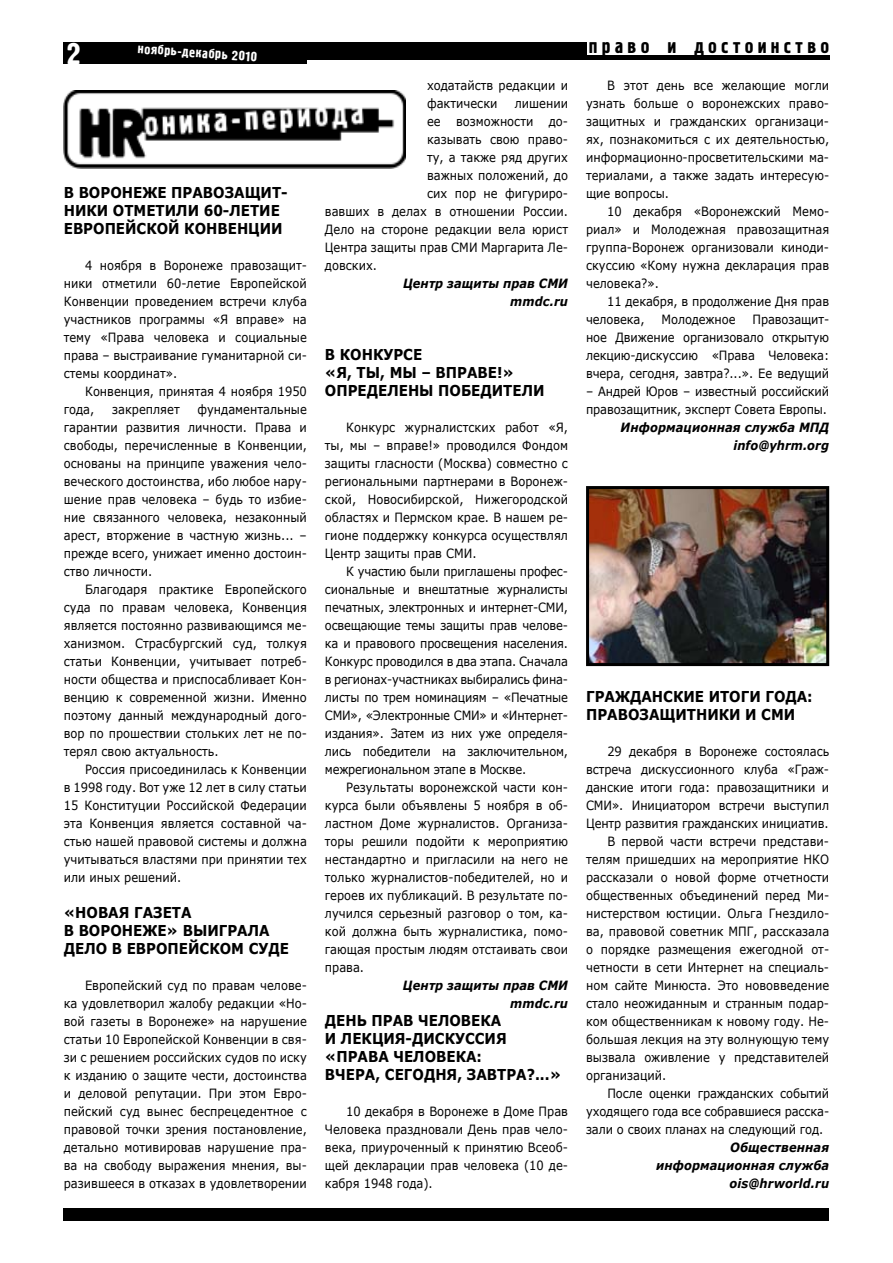
<style>
.page{position:relative;width:893px;height:1263px;background:#fff}
.page>*{position:absolute;margin:0;border:0;box-sizing:border-box;transform-origin:0 0}
.t1{font:30px "Hermes C";color:#fff}
.t2{font:19.5px "Hermes C";letter-spacing:.23em;color:#000}
.t3{font:700 15px/18px "Verdana";color:#000;scale:.9 1}
.t4{font:13.5px "Hermes C";color:#fff}
.t5{font:12.75px/18px "Verdana";color:#000;text-align:justify;scale:.9 1}
.t6{font:italic 700 12.75px/18px "Verdana";letter-spacing:.01em;color:#000;text-align:right;scale:.9 1}
</style>
<div class="page">
<div style="left:64px;top:43px;width:243px;height:21px;background:#000"></div>
<div style="left:307px;top:43px;width:279px;height:17px;background:#000"></div>
<div style="left:586px;top:55px;width:243px;height:5px;background:#000"></div>
<div style="left:64px;top:1208px;width:765px;height:12px;background:#000"></div>
<img style="left:64px;top:90px;width:342px;height:78px">
<img style="left:590px;top:490px;width:235px;height:172px">
<div style="left:586px;top:486px;width:243px;height:180px;border:3px solid #000"></div>
<h1 class="t1" style="left:67px;top:37px;width:15px">2</h1>
<p class="t4" style="left:138px;top:41px;width:121px;rotate:4deg">ноябрь-декабрь 2010</p>
<h2 class="t2" style="left:589px;top:36px;width:242px">право и достоинство</h2>
<p class="t3" style="left:64px;top:183px;width:250px">В Воронеже правозащит&shy;ники отметили 60-летие<br>Евр</p>
<p class="t3" style="left:93px;top:219px;width:212px">опейской Конвенции</p>
<p class="t5" style="left:64px;top:256px;width:272px;text-indent:21px">4 ноября в Воронеже правозащит&shy;ники отметили 60-летие Европейской Конвенции проведением встречи клуба участников программы «Я вправе» на тему «Права человека и социальные права – выстраивание гуманитарной си&shy;стемы координат».</p>
<p class="t5" style="left:64px;top:382px;width:272px;text-indent:21px">Конвенция, принятая 4 ноября 1950 года,</p>
<p class="t5" style="left:64px;top:400px;width:272px;text-indent:134px">фундаментальные гарантии развития личности. Права и свободы, перечисленные в Конвенции, основаны на принципе уважения чело&shy;веческого достоинства, ибо любое нару&shy;шение прав человека – будь то избие&shy;ние связанного человека, незаконный арест, вторжение в частную жизнь... – прежде всего, унижает именно достоин&shy;ство личности.</p>
<p class="t5" style="left:64px;top:580px;width:272px;text-indent:21px">Благодаря практике Европейского суда по правам человека, Конвенция является постоянно развивающимся ме&shy;ханизмом. Страсбургский суд, толкуя статьи Конвенции, учитывает потреб&shy;ности общества и приспосабливает Кон&shy;венцию к современной жизни. Именно поэтому данный международный дого&shy;вор по прошествии стольких лет не по&shy;терял свою актуальность.</p>
<p class="t5" style="left:64px;top:760px;width:272px;text-indent:21px">Россия присоединилась к Конвенции в 1998 году. Вот уже 12 лет в силу статьи 15 Конституции Российской Федерации эта Конвенция является составной ча&shy;стью нашей правовой системы и должна учитываться властями при принятии тех или иных решений.</p>
<p class="t3" style="left:64px;top:903px;width:230px">«Н овая газета<br>в Воронеже» выиграла дело в Евр</p>
<p class="t5" style="left:112px;top:400px;width:77px">закрепляет</p>
<p class="t3" style="left:156px;top:939px;width:149px">опейском суде</p>
<p class="t5" style="left:64px;top:976px;width:272px;text-indent:21px">Европейский суд по правам челове&shy;ка удовлетворил жалобу редакции «Но&shy;вой газеты в Воронеже» на нарушение статьи 10 Европейской Конвенции в свя&shy;зи с решением российских судов по иску к изданию о защите чести, достоинства и деловой репутации. При этом Евро&shy;пейский суд вынес беспрецедентное с правовой точки зрения постановление, детально мотивировав нарушение пра&shy;ва на свободу выражения мнения, вы&shy;разившееся в отказах в удовлетворении</p>
<p class="t5" style="left:427px;top:76px;width:158px">ходатайств редакции и фактически</p>
<p class="t5" style="left:515px;top:94px;width:61px">лишении</p>
<p class="t5" style="left:427px;top:112px;width:158px">ее возможности до-</p>
<p class="t5" style="left:427px;top:130px;width:158px">казывать свою право-</p>
<p class="t5" style="left:427px;top:148px;width:158px">ту, а также ряд других</p>
<p class="t5" style="left:427px;top:166px;width:158px">важных положений, до</p>
<p class="t5" style="left:427px;top:184px;width:158px">сих пор не фигуриро-</p>
<p class="t5" style="left:325px;top:202px;width:272px">вавших в делах в отношении России.</p>
<p class="t5" style="left:325px;top:220px;width:272px">Дело на стороне редакции вела юрист</p>
<p class="t5" style="left:325px;top:238px;width:272px">Центра защиты прав СМИ Маргарита Ле-</p>
<p class="t5" style="left:325px;top:256px;width:59px">довских.</p>
<p class="t6" style="left:403px;top:274px;width:185px">Центр защиты прав СМИ mmdc.ru</p>
<p class="t3" style="left:325px;top:345px;width:246px">В конкурсе<br>«Я, ты, мы – вправе!» определены победители</p>
<p class="t5" style="left:325px;top:418px;width:272px;text-indent:21px">Конкурс журналистских работ «Я, ты, мы – вправе!» проводился Фондом защиты гласности (Москва) совместно с региональными партнерами в Воронеж&shy;ской, Новосибирской, Нижегородской областях и Пермском крае. В нашем ре&shy;гионе поддержку конкурса осуществлял Центр защиты прав СМИ.</p>
<p class="t5" style="left:325px;top:562px;width:272px;text-indent:21px">К участию были приглашены профес&shy;сиональные и внештатные журналисты печатных, электронных и интернет-СМИ, освещающие темы защиты прав челове&shy;ка и правового просвещения населения.<br>Конкурс проводился в два этапа. Сначала в регионах-участниках выбирались фина&shy;листы по трем номинациям – «Печатные СМИ», «Электронные СМИ» и «Интернет&shy;издания». Затем из них уже определя&shy;лись победители на заключительном, межрегиональном этапе в Москве.</p>
<p class="t5" style="left:325px;top:778px;width:272px;text-indent:21px">Результаты воронежской части кон&shy;курса были объявлены 5 ноября в об&shy;ластном Доме журналистов. Организа&shy;торы решили подойти к мероприятию нестандартно и пригласили на него не только журналистов-победителей, но и героев их публикаций. В результате по&shy;лучился серьезный разговор о том, ка&shy;кой должна быть журналистика, помо&shy;гающая простым людям отстаивать свои права.</p>
<p class="t6" style="left:403px;top:976px;width:185px">Центр защиты прав СМИ mmdc.ru</p>
<p class="t3" style="left:325px;top:1011px;width:264px">День Прав Человека<br>и лекция-дискуссия «Права Человека:<br>вч ера, сегодня, завтра?...»</p>
<p class="t5" style="left:325px;top:1102px;width:272px;text-indent:21px">10 декабря в Воронеже в Доме Прав Человека праздновали День прав чело&shy;века, приуроченный к принятию Всеоб&shy;щей декларации прав человека (10 де&shy;кабря 1948 года).</p>
<p class="t5" style="left:586px;top:76px;width:272px;text-indent:21px">В этот день все желающие могли узнать больше о воронежских право&shy;защитных и гражданских организаци&shy;ях, познакомиться с их деятельностью, информационно-просветительскими ма&shy;териалами, а также задать интересую&shy;щие вопросы.</p>
<p class="t5" style="left:586px;top:202px;width:272px;text-indent:21px">10 декабря «Воронежский Мемо&shy;риал» и Молодежная правозащитная группа-Воронеж организовали киноди&shy;скуссию «Кому нужна декларация прав человека?».</p>
<p class="t5" style="left:586px;top:292px;width:272px;text-indent:21px">11 декабря, в продолжение Дня прав человека,</p>
<p class="t5" style="left:586px;top:310px;width:272px;text-indent:167px">Правозащит&shy;ное Движение организовало открытую лекцию-дискуссию «Права Человека: вчера, сегодня, завтра?...». Ее ведущий</p>
<p class="t5" style="left:586px;top:382px;width:272px">– Андрей Юров – известный российский правозащитник, эксперт Совета Европы.</p>
<p class="t6" style="left:621px;top:418px;width:233px">Информационная служба МПД info@yhrm.org</p>
<p class="t5" style="left:662px;top:310px;width:84px">Молодежное</p>
<p class="t3" style="left:586px;top:687px;width:253px">Гражданские итоги года: правозащитники и СМИ</p>
<p class="t5" style="left:607px;top:742px;width:248px">29 декабря в Воронеже состоялась</p>
<p class="t5" style="left:586px;top:760px;width:272px">встреча дискуссионного клуба «Граж-</p>
<p class="t5" style="left:586px;top:778px;width:272px">данские итоги года: правозащитники и</p>
<p class="t5" style="left:586px;top:796px;width:272px">СМИ». Инициатором встречи выступил</p>
<p class="t5" style="left:586px;top:814px;width:271px">Центр развития гражданских инициатив.</p>
<p class="t5" style="left:607px;top:832px;width:248px">В первой части встречи представи-</p>
<p class="t5" style="left:586px;top:850px;width:272px">телям пришедших на мероприятие НКО</p>
<p class="t5" style="left:586px;top:868px;width:272px">рассказали о новой форме отчетности</p>
<p class="t5" style="left:586px;top:886px;width:272px">общественных объединений перед Ми-</p>
<p class="t5" style="left:586px;top:904px;width:272px">нистерством юстиции. Ольга Гнездило-</p>
<p class="t5" style="left:586px;top:922px;width:272px">ва, правовой советник МПГ, рассказала</p>
<p class="t5" style="left:586px;top:940px;width:272px">о порядке размещения ежегодной от-</p>
<p class="t5" style="left:586px;top:958px;width:272px">четности в сети Интернет на специаль-</p>
<p class="t5" style="left:586px;top:976px;width:272px">ном сайте Минюста. Это нововведение</p>
<p class="t5" style="left:586px;top:994px;width:272px">стало неожиданным и странным подар-</p>
<p class="t5" style="left:586px;top:1012px;width:272px">ком общественникам к новому году. Не-</p>
<p class="t5" style="left:586px;top:1030px;width:272px">большая лекция на эту волнующую тему</p>
<p class="t5" style="left:586px;top:1048px;width:272px">вызвала оживление у представителей</p>
<p class="t5" style="left:586px;top:1066px;width:91px">организаций.</p>
<p class="t5" style="left:607px;top:1084px;width:248px">После оценки гражданских событий</p>
<p class="t5" style="left:586px;top:1102px;width:272px">уходящего года все собравшиеся расска-</p>
<p class="t5" style="left:586px;top:1120px;width:265px">зали о своих планах на следующий год.</p>
<p class="t6" style="left:656px;top:1138px;width:194px">Общественная информационная служба ois@hrworld.ru</p>
</div>
